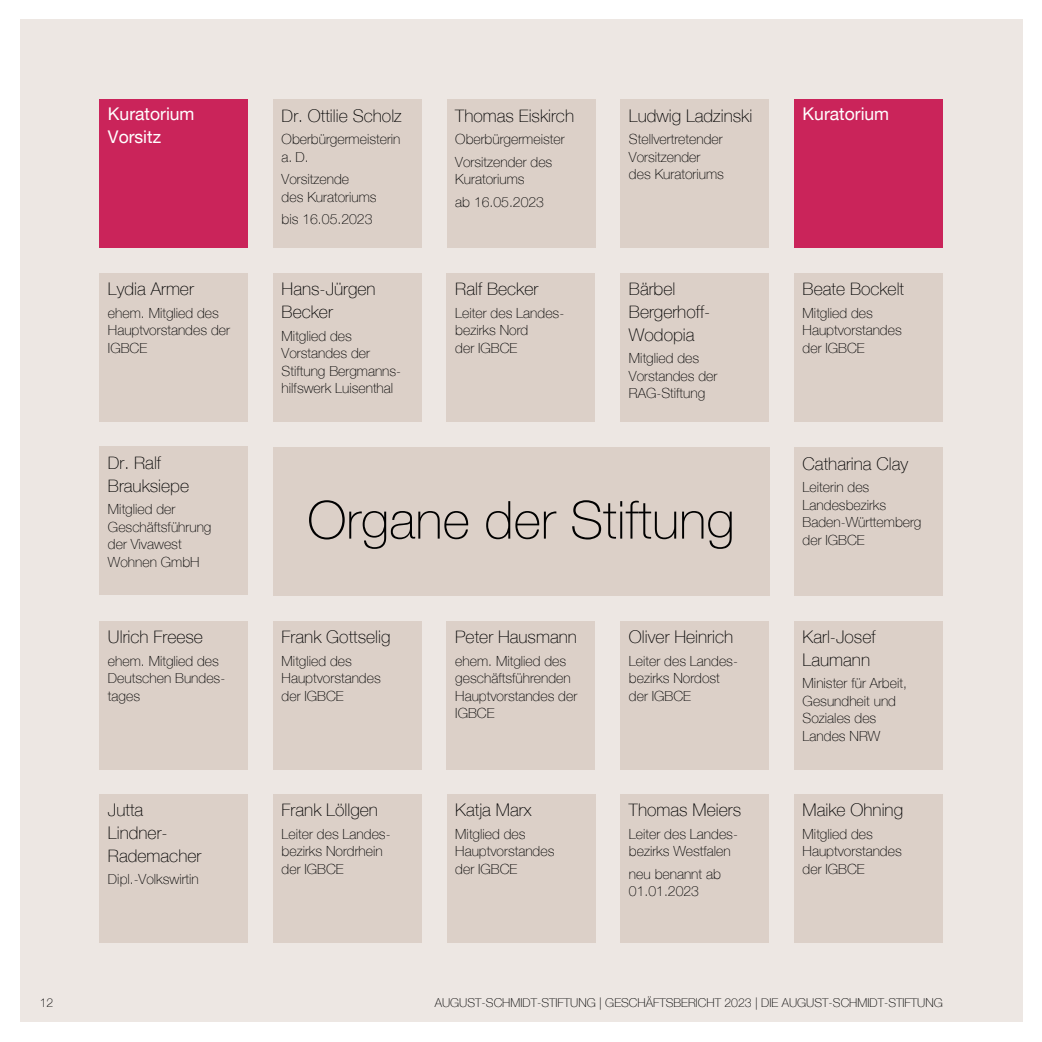
<style>
.page{position:relative;width:1042px;height:1042px;background:#fff}
.page>*{position:absolute;margin:0;border:0;box-sizing:border-box;transform-origin:0 0}
.t1{font:100 52.5px "Helvetica Neue LT";color:#000}
.t2{font:100 17.5px/22.8px "Helvetica Neue LT";color:#000}
.t3{font:17.5px/22.8px "Helvetica Neue LT";color:#fff}
.t4{font:100 14px/17.5px "Helvetica Neue LT";color:#000}
.t5{font:100 12.25px "Helvetica Neue LT";color:#000}
</style>
<div class="page">
<div style="left:20px;top:20px;width:1002px;height:1002px;background:#ede7e3"></div>
<div style="left:273px;top:447px;width:496px;height:149px;background:#dcd0c8"></div>
<div style="left:99px;top:99px;width:149px;height:149px;background:#ca245a"></div>
<div style="left:794px;top:99px;width:149px;height:149px;background:#ca245a"></div>
<div style="left:620px;top:99px;width:149px;height:149px;background:#dcd0c8"></div>
<div style="left:446px;top:99px;width:149px;height:149px;background:#dcd0c8"></div>
<div style="left:273px;top:99px;width:149px;height:149px;background:#dcd0c8"></div>
<div style="left:99px;top:273px;width:149px;height:149px;background:#dcd0c8"></div>
<div style="left:273px;top:273px;width:149px;height:149px;background:#dcd0c8"></div>
<div style="left:794px;top:273px;width:149px;height:149px;background:#dcd0c8"></div>
<div style="left:620px;top:273px;width:149px;height:149px;background:#dcd0c8"></div>
<div style="left:446px;top:621px;width:149px;height:148px;background:#dcd0c8"></div>
<div style="left:620px;top:621px;width:149px;height:148px;background:#dcd0c8"></div>
<div style="left:273px;top:621px;width:149px;height:148px;background:#dcd0c8"></div>
<div style="left:794px;top:447px;width:149px;height:149px;background:#dcd0c8"></div>
<div style="left:99px;top:621px;width:149px;height:148px;background:#dcd0c8"></div>
<div style="left:99px;top:794px;width:149px;height:149px;background:#dcd0c8"></div>
<div style="left:273px;top:794px;width:149px;height:149px;background:#dcd0c8"></div>
<div style="left:446px;top:794px;width:149px;height:149px;background:#dcd0c8"></div>
<div style="left:620px;top:794px;width:149px;height:149px;background:#dcd0c8"></div>
<div style="left:794px;top:794px;width:149px;height:149px;background:#dcd0c8"></div>
<div style="left:794px;top:620px;width:149px;height:149px;background:#dcd0c8"></div>
<div style="left:446px;top:273px;width:149px;height:149px;background:#dcd0c8"></div>
<div style="left:99px;top:446px;width:149px;height:149px;background:#dcd0c8"></div>
<p class="t3" style="left:108px;top:103px;width:88px">Kuratorium<br>Vorsitz</p>
<p class="t2" style="left:629px;top:104px;width:125px">Ludwig Ladzinski</p>
<p class="t3" style="left:802px;top:103px;width:88px">Kuratorium</p>
<p class="t2" style="left:282px;top:104px;width:122px">Dr. Ottilie Scholz</p>
<p class="t4" style="left:282px;top:130px;width:120px">Oberbürgermeisterin a. D.</p>
<p class="t4" style="left:282px;top:170px;width:96px">Vorsitzende<br>des Kuratoriums</p>
<p class="t4" style="left:282px;top:210px;width:92px">bis 16.05.2023</p>
<p class="t2" style="left:455px;top:104px;width:120px">Thomas Eiskirch</p>
<p class="t4" style="left:455px;top:128px;width:111px;line-height:22.4px">Oberbürgermeister<br>Vorsitzender des</p>
<p class="t4" style="left:455px;top:168px;width:90px;line-height:22.4px">Kuratoriums<br>ab 16.05.2023</p>
<p class="t4" style="left:629px;top:130px;width:96px">Stellvertretender<br>Vorsitzender des Kuratoriums</p>
<p class="t2" style="left:108px;top:278px;width:87px">Lydia Armer</p>
<p class="t4" style="left:108px;top:304px;width:123px">ehem. Mitglied des<br>Hauptvorstandes der<br>IGBCE</p>
<p class="t2" style="left:108px;top:451px;width:83px">Dr. Ralf<br>Brauksiepe</p>
<p class="t4" style="left:108px;top:500px;width:105px">Mitglied der<br>Geschäftsführung der Vivawest<br>Wohnen GmbH</p>
<p class="t2" style="left:108px;top:625px;width:97px">Ulrich Freese</p>
<p class="t4" style="left:108px;top:652px;width:119px">ehem. Mitglied des<br>Deutschen Bundes&shy;tages</p>
<p class="t2" style="left:108px;top:799px;width:95px">Jutta<br>Lindner-<br>Rademacher</p>
<p class="t4" style="left:108px;top:870px;width:92px">Dipl.-Volkswirtin</p>
<p class="t2" style="left:282px;top:278px;width:96px">Hans-Jürgen<br>Becker</p>
<p class="t4" style="left:282px;top:327px;width:121px">Mitglied des<br>Vorstandes der<br>Stiftung Bergmanns&shy;hilfswerk Luisenthal</p>
<p class="t2" style="left:455px;top:278px;width:85px">Ralf Becker</p>
<p class="t4" style="left:455px;top:304px;width:109px">Leiter des Landes&shy;bezirks Nord<br>der IGBCE</p>
<p class="t2" style="left:629px;top:278px;width:83px">Bärbel<br>Bergerhoff-<br>Wodopia</p>
<p class="t4" style="left:629px;top:350px;width:90px">Mitglied des<br>Vorstandes der<br>RAG-Stiftung</p>
<h1 class="t1" style="left:307px;top:490px;width:429px">Organe der Stiftung</h1>
<p class="t2" style="left:282px;top:625px;width:110px">Frank Gottselig</p>
<p class="t4" style="left:282px;top:652px;width:101px">Mitglied des<br>Hauptvorstandes der IGBCE</p>
<p class="t2" style="left:282px;top:799px;width:98px">Frank Löllgen</p>
<p class="t4" style="left:282px;top:825px;width:109px">Leiter des Landes&shy;bezirks Nordrhein der IGBCE</p>
<p class="t2" style="left:455px;top:625px;width:123px">Peter Hausmann</p>
<p class="t4" style="left:455px;top:652px;width:123px">ehem. Mitglied des geschäftsführenden<br>Hauptvorstandes der<br>IGBCE</p>
<p class="t2" style="left:455px;top:799px;width:78px">Katja Marx</p>
<p class="t4" style="left:455px;top:825px;width:101px">Mitglied des<br>Hauptvorstandes der IGBCE</p>
<p class="t2" style="left:629px;top:625px;width:106px">Oliver Heinrich</p>
<p class="t4" style="left:629px;top:652px;width:109px">Leiter des Landes&shy;bezirks Nordost der IGBCE</p>
<p class="t2" style="left:629px;top:799px;width:114px">Thomas Meiers</p>
<p class="t4" style="left:629px;top:825px;width:109px">Leiter des Landes&shy;bezirks Westfalen</p>
<p class="t4" style="left:629px;top:865px;width:93px">neu benannt ab<br>01.01.2023</p>
<p class="t2" style="left:802px;top:278px;width:103px">Beate Bockelt</p>
<p class="t4" style="left:802px;top:304px;width:101px">Mitglied des<br>Hauptvorstandes der IGBCE</p>
<p class="t2" style="left:802px;top:452px;width:107px">Catharina Clay</p>
<p class="t4" style="left:802px;top:478px;width:120px">Leiterin des<br>Landesbezirks<br>Baden-Württemberg der IGBCE</p>
<p class="t2" style="left:802px;top:625px;width:74px">Karl-Josef<br>Laumann</p>
<p class="t4" style="left:802px;top:674px;width:106px">Minister für Arbeit,<br>Gesundheit und<br>Soziales des<br>Landes NRW</p>
<p class="t2" style="left:802px;top:799px;width:102px">Maike Ohning</p>
<p class="t4" style="left:802px;top:825px;width:101px">Mitglied des<br>Hauptvorstandes der IGBCE</p>
<p class="t5" style="left:40px;top:995px;width:15px">12</p>
<p class="t5" style="left:435px;top:995px;width:509px">AUGUST-SCHMIDT-STIFTUNG | GESCHÄFTSBERICHT 2023 | DIE AUGUST-SCHMIDT-STIFTUNG</p>
</div>
